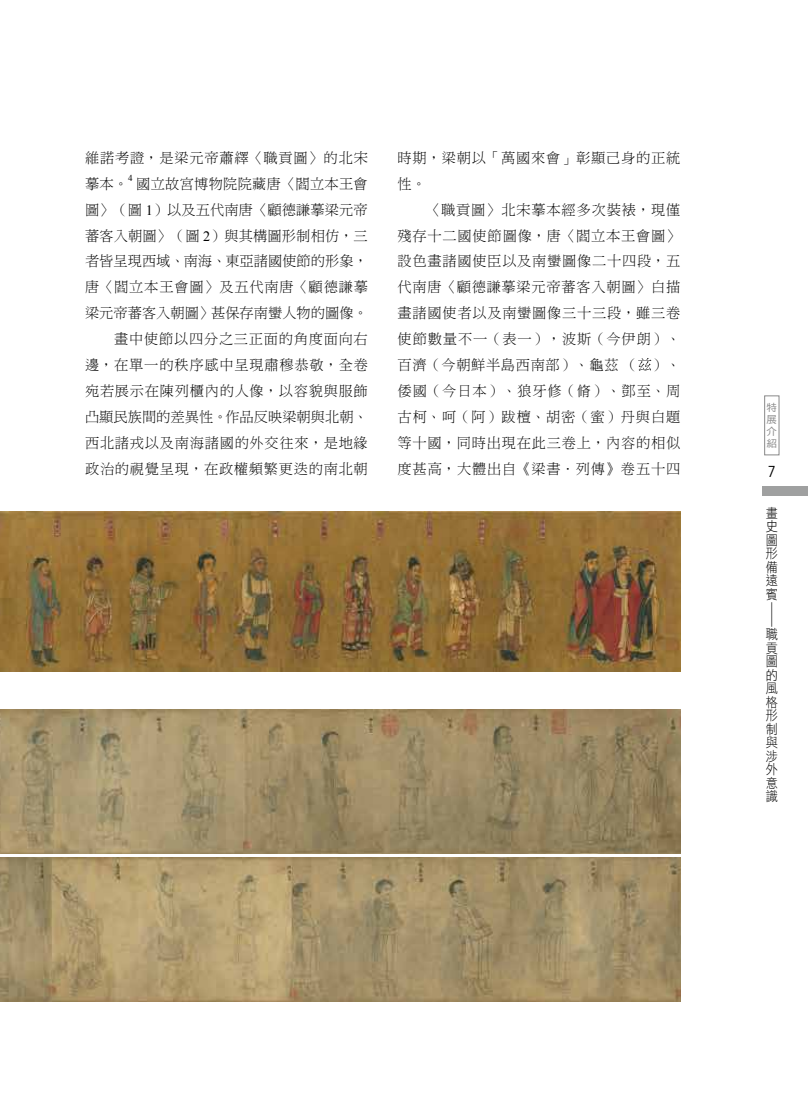
<style>
.page{position:relative;width:808px;height:1106px;background:#fff}
.page>*{position:absolute;margin:0;border:0;box-sizing:border-box;transform-origin:0 0}
.t1{font:condensed 15px "ITC Avant Garde Std";color:#000}
.t2{font:14.25px/26px "DF Ming Std W3";letter-spacing:.05em;color:#000}
.t3{font:13.5px/13.5px "DF Hei Std W3";color:#000;text-align:justify;scale:.9 1}
.t4{font:12.15px "DF Hei Std W3";color:#000;scale:2.22 1}
.t5{font:10.05px/12px "DF Hei Std W5";color:#898989;text-align:justify;scale:1.05 1}
.t6{font:9px "Times New Roman";color:#000}
.s1{font-family:"Times New Roman"}
</style>
<div class="page">
<svg style="left:638px;top:358px;width:13px;height:13px"></svg>
<div style="left:762px;top:487px;width:46px;height:9px;background:#9fa0a0"></div>
<div style="left:764px;top:395px;width:15px;height:60px;border:1px solid #898989"></div>
<img style="left:0;top:511px;width:680px;height:161px">
<img style="left:0;top:858px;width:680px;height:143px">
<img style="left:0;top:709px;width:680px;height:144px">
<p class="t2" style="left:85px;top:144px;width:284px">維諾考證，是梁元帝蕭繹〈職貢圖〉的北宋摹本。</p>
<p class="t6" style="left:128px;top:172px;width:6px">4</p>
<p class="t2" style="left:85px;top:170px;width:284px;text-align:justify;text-indent:51px">國立故宮博物院院藏唐〈閻立本王會圖〉（圖 <span class="s1">1</span>）以及五代南唐〈顧德謙摹梁元帝蕃客入朝圖〉（圖 <span class="s1">2</span>）與其構圖形制相仿，三者皆呈現西域、南海、東亞諸國使節的形象，唐〈閻立本王會圖〉及五代南唐〈顧德謙摹梁元帝蕃客入朝圖〉甚保存南蠻人物的圖像。　　畫中使節以四分之三正面的角度面向右邊，在單一的秩序感中呈現肅穆恭敬，全卷宛若展示在陳列櫃內的人像，以容貌與服飾凸顯民族間的差異性。作品反映梁朝與北朝、西北諸戎以及南海諸國的外交往來，是地緣政治的視覺呈現，在政權頻繁更迭的南北朝</p>
<p class="t2" style="left:398px;top:144px;width:284px">時期，梁朝以「萬國來會」彰顯己身的正統性。<br>　　〈職貢圖〉北宋摹本經多次裝裱，現僅殘存十二國使節圖像，唐〈閻立本王會圖〉設色畫諸國使臣以及南蠻圖像二十四段，五代南唐〈顧德謙摹梁元帝蕃客入朝圖〉白描畫諸國使者以及南蠻圖像三十三段，雖三卷使節數量不一（表一），波斯（今伊朗）、百濟（今朝鮮半島西南部）、龜茲（ ）、倭國（今日本）、狼牙修（脩）、鄧至、周古柯、呵（阿）跋檀、胡密（蜜）丹與白題等十國，同時出現在此三卷上，內容的相似度甚高，大體出自《梁書．列傳》卷五十四</p>
<p class="t5" style="left:766px;top:401px;width:11px">特展介紹</p>
<p class="t1" style="left:768px;top:463px;width:9px">7</p>
<p class="t3" style="left:766px;top:506px;width:14px">畫史圖形備遠賓</p>
<p class="t4" style="left:778px;top:600px;width:14px;rotate:90deg">—</p>
<p class="t3" style="left:766px;top:627px;width:15px">職貢圖的風格形制與涉外意識</p>
</div>
